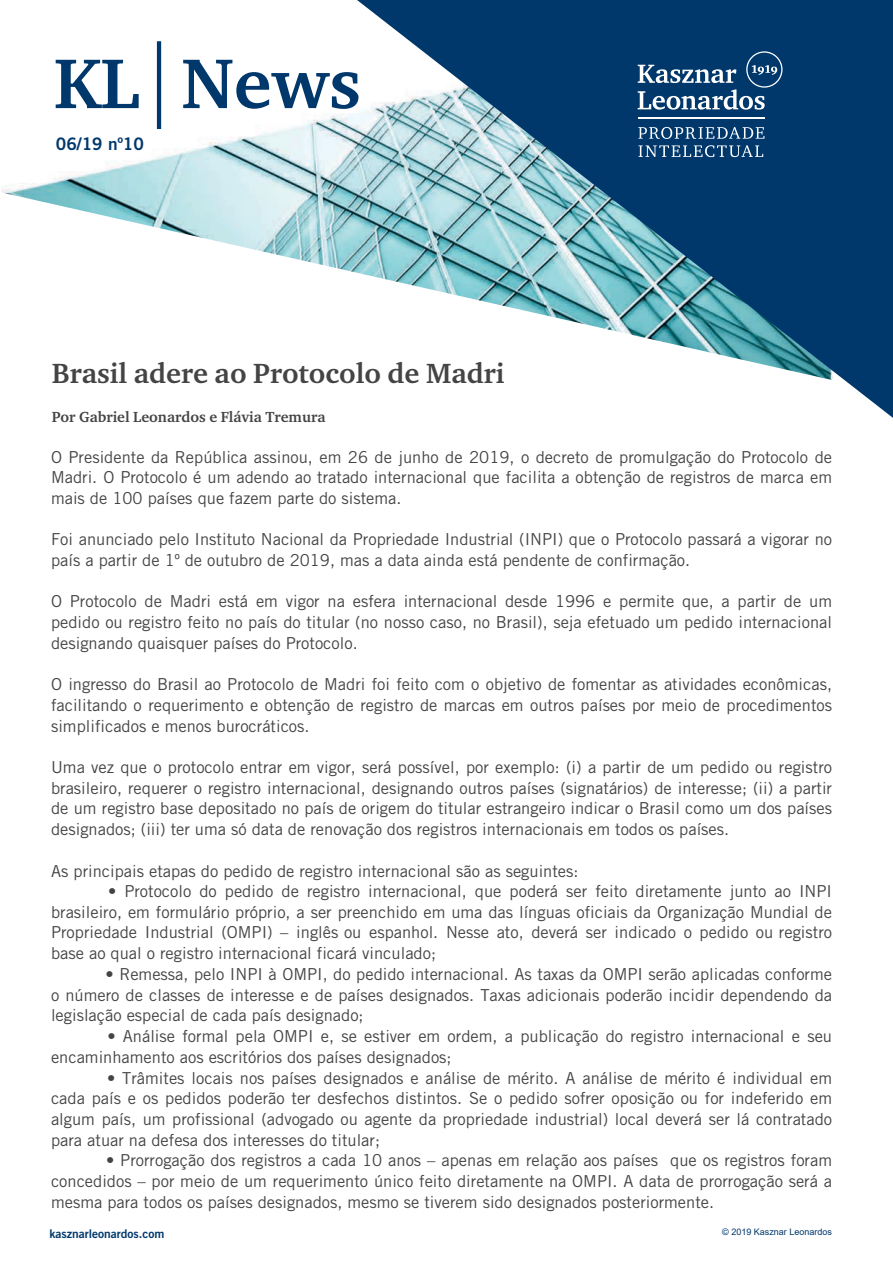
<style>
.page{position:relative;width:893px;height:1263px;background:#fff}
.page>*{position:absolute;margin:0;border:0;box-sizing:border-box;transform-origin:0 0}
.t1{font:700 72px "Charter";color:#00386c}
.t2{font:700 28.5px "Charter ITC Pro";color:#444445}
.t3{font:17.25px "Trade Gothic LT Std Bd 2";color:#00386c}
.t4{font:16.5px/20.7px "Trade Gothic LT Std";color:#444445;text-align:justify}
.t5{font:700 15px "Charter ITC Pro";color:#444445}
.t6{font:12px "Trade Gothic LT Std Bd 2";color:#00386c}
.t7{font:9px "Arial";color:#00386c}
</style>
<div class="page">
<img style="left:2px;top:80px;width:354px;height:193px">
<svg style="left:356px;top:0;width:537px;height:418px"></svg>
<hr style="left:157px;top:41px;width:4px;height:88px;background:#00386d">
<svg style="left:638px;top:127px;width:126px;height:12px;background:#487095"></svg>
<svg style="left:638px;top:145px;width:125px;height:12px"></svg>
<svg style="left:638px;top:51px;width:144px;height:59px;background:#35618a"></svg>
<hr style="left:638px;top:118px;width:126px;height:1px;background:#fff">
<h1 class="t1" style="left:54px;top:21px;width:309px">KL News</h1>
<p class="t3" style="left:56px;top:133px;width:90px">06/19 nº10</p>
<h2 class="t2" style="left:52px;top:356px;width:454px">Brasil adere ao Protocolo de Madri</h2>
<p class="t5" style="left:52px;top:407px;width:275px">Por Gabriel Leonardos e Flávia Tremura</p>
<p class="t4" style="left:51px;top:446px;width:782px">O Presidente da República assinou, em 26 de junho de 2019, o decreto de promulgação do Protocolo de Madri. O Protocolo é um adendo ao tratado internacional que facilita a obtenção de registros de marca em mais de 100 países que fazem parte do sistema.</p>
<p class="t4" style="left:51px;top:529px;width:782px">Foi anunciado pelo Instituto Nacional da Propriedade Industrial (INPI) que o Protocolo passará a vigorar no país a partir de 1º de outubro de 2019, mas a data ainda está pendente de confirmação.</p>
<p class="t4" style="left:51px;top:591px;width:782px">O Protocolo de Madri está em vigor na esfera internacional desde 1996 e permite que, a partir de um pedido ou registro feito no país do titular (no nosso caso, no Brasil), seja efetuado um pedido internacional designando quaisquer países do Protocolo.</p>
<p class="t4" style="left:51px;top:674px;width:782px">O ingresso do Brasil ao Protocolo de Madri foi feito com o objetivo de fomentar as atividades econômicas, facilitando o requerimento e obtenção de registro de marcas em outros países por meio de procedimentos simplificados e menos burocráticos.</p>
<p class="t4" style="left:51px;top:757px;width:782px">Uma vez que o protocolo entrar em vigor, será possível, por exemplo: (i) a partir de um pedido ou registro brasileiro, requerer o registro internacional, designando outros países (signatários) de interesse; (ii) a partir de um registro base depositado no país de origem do titular estrangeiro indicar o Brasil como um dos países designados; (iii) ter uma só data de renovação dos registros internacionais em todos os países.</p>
<p class="t4" style="left:51px;top:860px;width:529px">As principais etapas do pedido de registro internacional são as seguintes:</p>
<p class="t4" style="left:51px;top:881px;width:782px;line-height:20.2px;text-indent:57px">• Protocolo do pedido de registro internacional, que poderá ser feito diretamente junto ao INPI brasileiro, em formulário próprio, a ser preenchido em uma das línguas oficiais da Organização Mundial de Propriedade Industrial (OMPI) – inglês ou espanhol. Nesse ato, deverá ser indicado o pedido ou registro</p>
<p class="t4" style="left:51px;top:943px;width:386px">base ao qual o registro internacional ficará vinculado;</p>
<p class="t4" style="left:51px;top:964px;width:782px;text-indent:55px">• Remessa, pelo INPI à OMPI, do pedido internacional. As taxas da OMPI serão aplicadas conforme o número de classes de interesse e de países designados. Taxas adicionais poderão incidir dependendo da legislação especial de cada país designado;</p>
<p class="t4" style="left:51px;top:1026px;width:782px;text-indent:56px">• Análise formal pela OMPI e, se estiver em ordem, a publicação do registro internacional e seu encaminhamento aos escritórios dos países designados;</p>
<p class="t4" style="left:51px;top:1067px;width:782px;text-indent:56px">• Trâmites locais nos países designados e análise de mérito. A análise de mérito é individual em cada país e os pedidos poderão ter desfechos distintos. Se o pedido sofrer oposição ou for indeferido em algum país, um profissional (advogado ou agente da propriedade industrial) local deverá ser lá contratado para atuar na defesa dos interesses do titular;</p>
<p class="t4" style="left:51px;top:1150px;width:782px;text-indent:55px">• Prorrogação dos registros a cada 10 anos – apenas em relação aos países que os registros foram concedidos – por meio de um requerimento único feito diretamente na OMPI. A data de prorrogação será a mesma para todos os países designados, mesmo se tiverem sido designados posteriormente.</p>
<p class="t6" style="left:50px;top:1226px;width:116px">kasznarleonardos.com</p>
<p class="t7" style="left:722px;top:1226px;width:111px">© 2019 Kasznar Leonardos</p>
</div>
